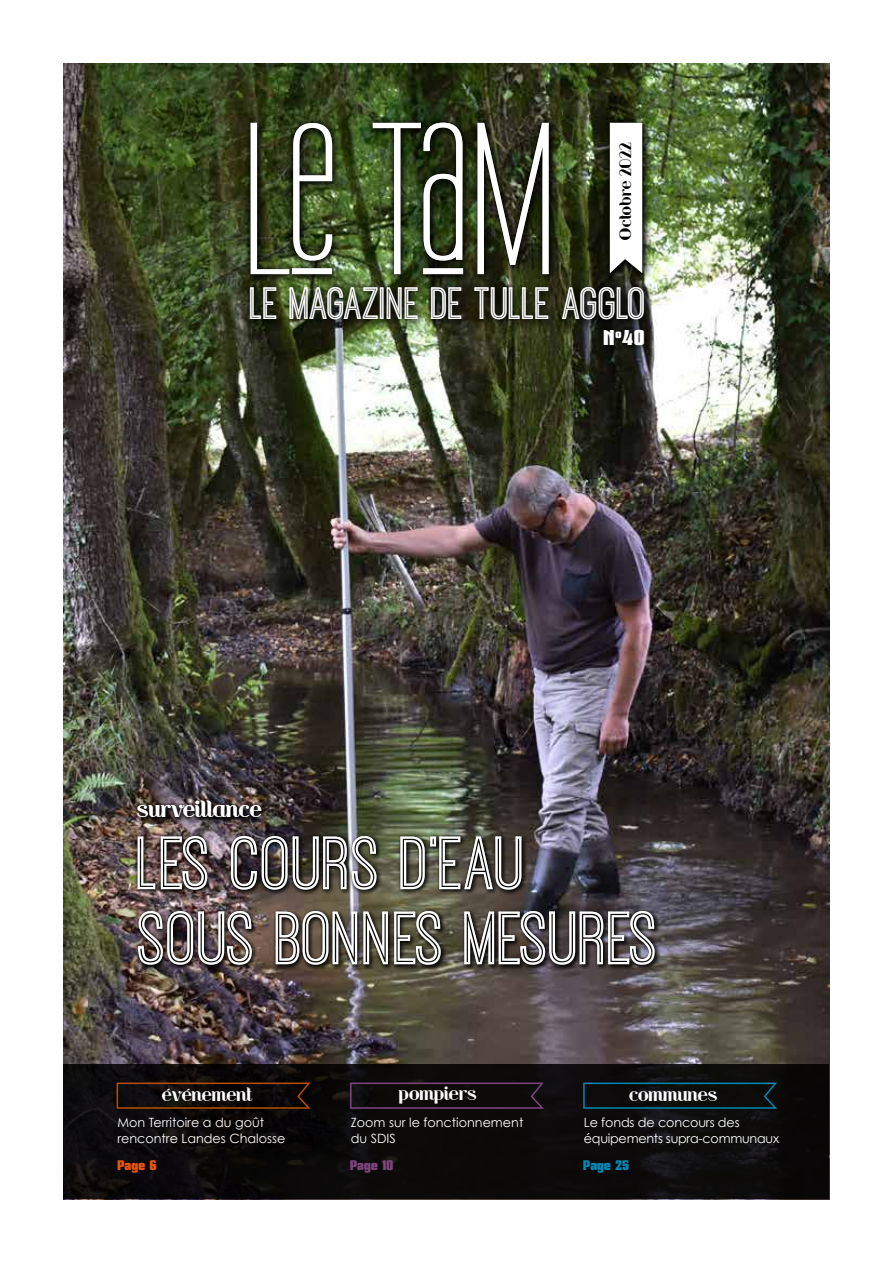
<style>
.page{position:relative;width:893px;height:1263px;background:#fff}
.page>*{position:absolute;margin:0;border:0;box-sizing:border-box;transform-origin:0 0}
.t1{font:188.1px "Labtop Unicase Upper";color:#fff}
.t2{font:78px/75px "Ostrich Sans Inline";letter-spacing:.01em;color:#fff}
.t3{font:46.8px "Ostrich Sans Inline";color:#fff}
.t4{font:21.6px "Riot Squad";letter-spacing:.03em;color:#fff}
.t5{font:20.85px "Mikodacs";color:#fff}
.t6{font:18px "Riot Squad";letter-spacing:.02em;color:#fff}
.t7{font:15.6px "Riot Squad";letter-spacing:.03em;color:#000}
.t8{font:13.5px "Mikodacs";letter-spacing:.02em;color:#7e447d}
.t9{font:13.5px "Mikodacs";letter-spacing:.02em;color:#0087b3}
.t10{font:13.5px "Mikodacs";color:#e9540d}
.t11{font:12.75px/16.5px "Century Gothic";color:#fff}
.t12{font:12.75px/16.5px "Century Gothic";letter-spacing:-.02em;color:#fff}
</style>
<div class="page">
<img style="left:64px;top:64px;width:765px;height:1000px">
<div style="left:598px;top:323px;width:56px;height:32px;background:#000;opacity:.95"></div>
<div style="left:64px;top:1064px;width:765px;height:135px;background:#0c0a09"></div>
<svg style="left:116px;top:1082px;width:195px;height:27px"></svg>
<svg style="left:349px;top:1082px;width:197px;height:27px"></svg>
<svg style="left:583px;top:1082px;width:194px;height:27px"></svg>
<div style="left:603px;top:116px;width:49px;height:165px;background:#000;opacity:.95"></div>
<svg style="left:610px;top:123px;width:32px;height:150px"></svg>
<div style="left:244px;top:116px;width:314px;height:168px;background:#000;opacity:.95"></div>
<div style="left:244px;top:280px;width:409px;height:49px;background:#000;opacity:.95"></div>
<div style="left:135px;top:797px;width:133px;height:26px;background:#000;opacity:.95"></div>
<div style="left:134px;top:833px;width:527px;height:138px;background:#000;opacity:.95"></div>
<h1 class="t1" style="left:243px;top:83px;width:315px">LE TAM</h1>
<h3 class="t3" style="left:250px;top:279px;width:398px">LE MAGAZINE DE TULLE AGGLO</h3>
<p class="t7" style="left:617px;top:240px;width:99px;rotate:-90deg">Octobre 2022</p>
<p class="t7" style="left:617px;top:149px;width:7px;rotate:-90deg">1</p>
<h3 class="t5" style="left:603px;top:325px;width:43px">N<sup>o</sup>40</h3>
<h3 class="t4" style="left:138px;top:797px;width:125px">surveillance</h3>
<h2 class="t2" style="left:138px;top:824px;width:522px">LES COURS D'EAU<br>SOUS BONNES MESURES</h2>
<h3 class="t6" style="left:162px;top:1084px;width:91px">événement</h3>
<h3 class="t6" style="left:399px;top:1083px;width:79px">pompiers</h3>
<h3 class="t6" style="left:629px;top:1084px;width:90px">communes</h3>
<p class="t11" style="left:117px;top:1114px;width:169px">Mon Territoire a du goût rencontre Landes Chalosse</p>
<p class="t11" style="left:351px;top:1114px;width:174px">Zoom sur le fonctionnement du SDIS</p>
<p class="t12" style="left:584px;top:1114px;width:197px">Le fonds de concours des équipements supra-communaux</p>
<p class="t10" style="left:117px;top:1156px;width:41px">Page 6</p>
<p class="t8" style="left:350px;top:1156px;width:45px">Page 10</p>
<p class="t9" style="left:583px;top:1156px;width:47px">Page 25</p>
</div>
